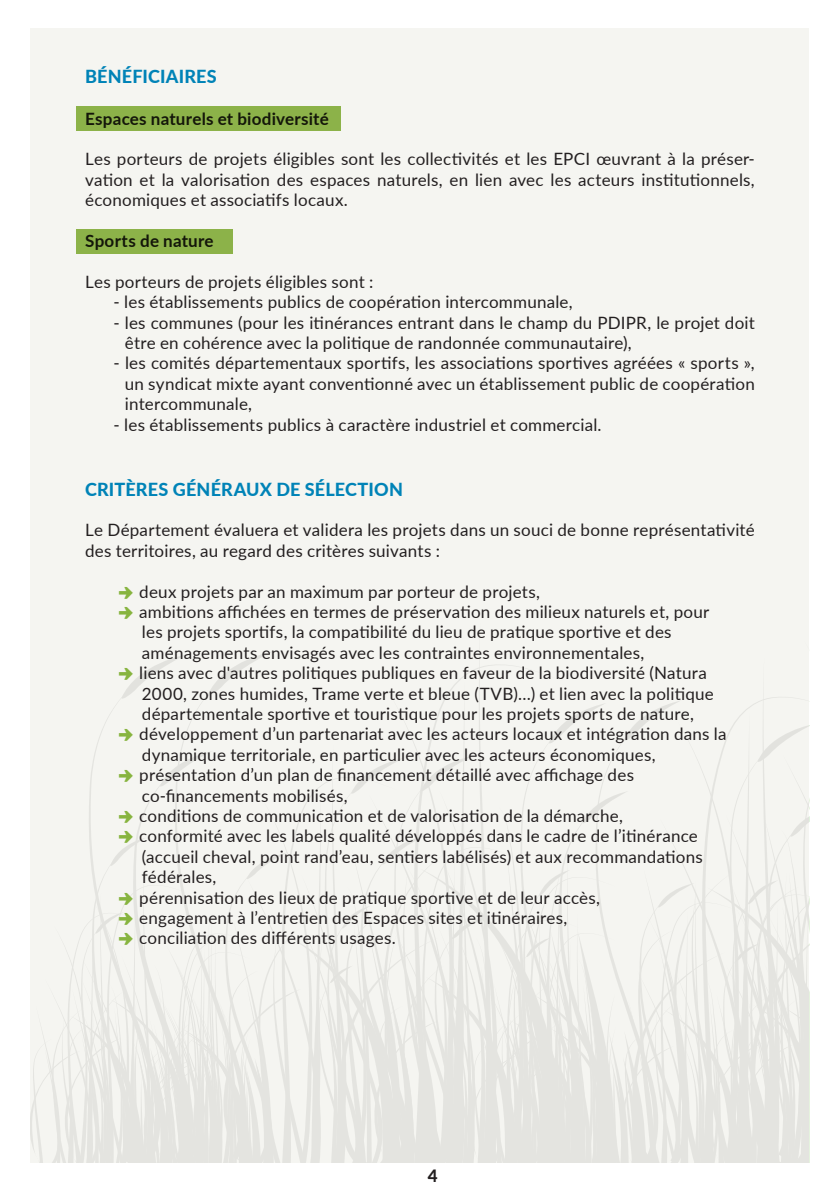
<style>
.page{position:relative;width:840px;height:1191px;background:#fff}
.page>*{position:absolute;margin:0;border:0;box-sizing:border-box;transform-origin:0 0}
.t1{font:800 18px "Lato";letter-spacing:.01em;color:#0083b7}
.t2{font:17px/20.4px "Lato";letter-spacing:.015em;color:#231f20;text-align:justify}
.t3{font:700 17px "Lato";letter-spacing:.015em;color:#231f20}
.t4{font:800 17px "Lato";color:#231f20}
.s1{font-family:"Pointers";color:#87b43f}
</style>
<div class="page">
<div style="left:30px;top:28px;width:779px;height:1134px;background:#f5f5f1"></div>
<svg style="left:30px;top:652px;width:779px;height:510px"></svg>
<div style="left:76px;top:106px;width:264px;height:25px;background:#8cb249"></div>
<div style="left:77px;top:229px;width:156px;height:24px;background:#8cb249"></div>
<p class="t1" style="left:85px;top:63px;width:133px">BÉNÉFICIAIRES</p>
<p class="t3" style="left:85px;top:106px;width:245px">Espaces naturels et biodiversité</p>
<p class="t2" style="left:85px;top:148px;width:670px">Les porteurs de projets éligibles sont les collectivités et les EPCI œuvrant à la préser&shy;vation et la valorisation des espaces naturels, en lien avec les acteurs institutionnels, économiques et associatifs locaux.</p>
<p class="t3" style="left:85px;top:228px;width:130px">Sports de nature</p>
<p class="t2" style="left:85px;top:271px;width:289px">Les porteurs de projets éligibles sont :</p>
<p class="t2" style="left:113px;top:291px;width:460px">- les établissements publics de coopération intercommunale,</p>
<p class="t2" style="left:125px;top:311px;width:631px;text-indent:-11px">- les communes (pour les itinérances entrant dans le champ du PDIPR, le projet doit être en cohérence avec la politique de randonnée communautaire),</p>
<p class="t2" style="left:125px;top:352px;width:631px;text-indent:-11px">- les comités départementaux sportifs, les associations sportives agréées « sports », un syndicat mixte ayant conventionné avec un établissement public de coopération intercommunale,</p>
<p class="t2" style="left:113px;top:413px;width:489px">- les établissements publics à caractère industriel et commercial.</p>
<p class="t1" style="left:85px;top:475px;width:319px">CRITÈRES GÉNÉRAUX DE SÉLECTION</p>
<p class="t2" style="left:85px;top:519px;width:670px">Le Département évaluera et validera les projets dans un souci de bonne représentativité des territoires, au regard des critères suivants :</p>
<p class="t2" style="left:119px;top:580px;width:422px"><span class="s1">2</span> deux projets par an maximum par porteur de projets,</p>
<p class="t2" style="left:119px;top:601px;width:591px"><span class="s1">2</span> ambitions affichées en termes de préservation des milieux naturels et, pour</p>
<p class="t2" style="left:142px;top:621px;width:531px">les projets sportifs, la compatibilité du lieu de pratique sportive et des</p>
<p class="t2" style="left:142px;top:641px;width:503px">aménagements envisagés avec les contraintes environnementales,</p>
<p class="t2" style="left:119px;top:662px;width:588px"><span class="s1">2</span> liens avec d'autres politiques publiques en faveur de la biodiversité (Natura</p>
<p class="t2" style="left:142px;top:682px;width:573px">2000, zones humides, Trame verte et bleue (TVB)…) et lien avec la politique</p>
<p class="t2" style="left:142px;top:703px;width:553px">départementale sportive et touristique pour les projets sports de nature,</p>
<p class="t2" style="left:119px;top:723px;width:608px"><span class="s1">2</span> développement d’un partenariat avec les acteurs locaux et intégration dans la</p>
<p class="t2" style="left:142px;top:743px;width:515px">dynamique territoriale, en particulier avec les acteurs économiques,</p>
<p class="t2" style="left:119px;top:764px;width:516px"><span class="s1">2</span> présentation d’un plan de financement détaillé avec affichage des</p>
<p class="t2" style="left:142px;top:784px;width:207px">co-financements mobilisés,</p>
<p class="t2" style="left:119px;top:805px;width:505px"><span class="s1">2</span> conditions de communication et de valorisation de la démarche,</p>
<p class="t2" style="left:119px;top:825px;width:580px"><span class="s1">2</span> conformité avec les labels qualité développés dans le cadre de l’itinérance</p>
<p class="t2" style="left:142px;top:845px;width:562px">(accueil cheval, point rand’eau, sentiers labélisés) et aux recommandations</p>
<p class="t2" style="left:142px;top:866px;width:76px">fédérales,</p>
<p class="t2" style="left:119px;top:886px;width:482px"><span class="s1">2</span> pérennisation des lieux de pratique sportive et de leur accès,</p>
<p class="t2" style="left:119px;top:907px;width:449px"><span class="s1">2</span> engagement à l’entretien des Espaces sites et itinéraires,</p>
<p class="t2" style="left:119px;top:927px;width:278px"><span class="s1">2</span> conciliation des différents usages.</p>
<p class="t4" style="left:427px;top:1163px;width:11px">4</p>
</div>
